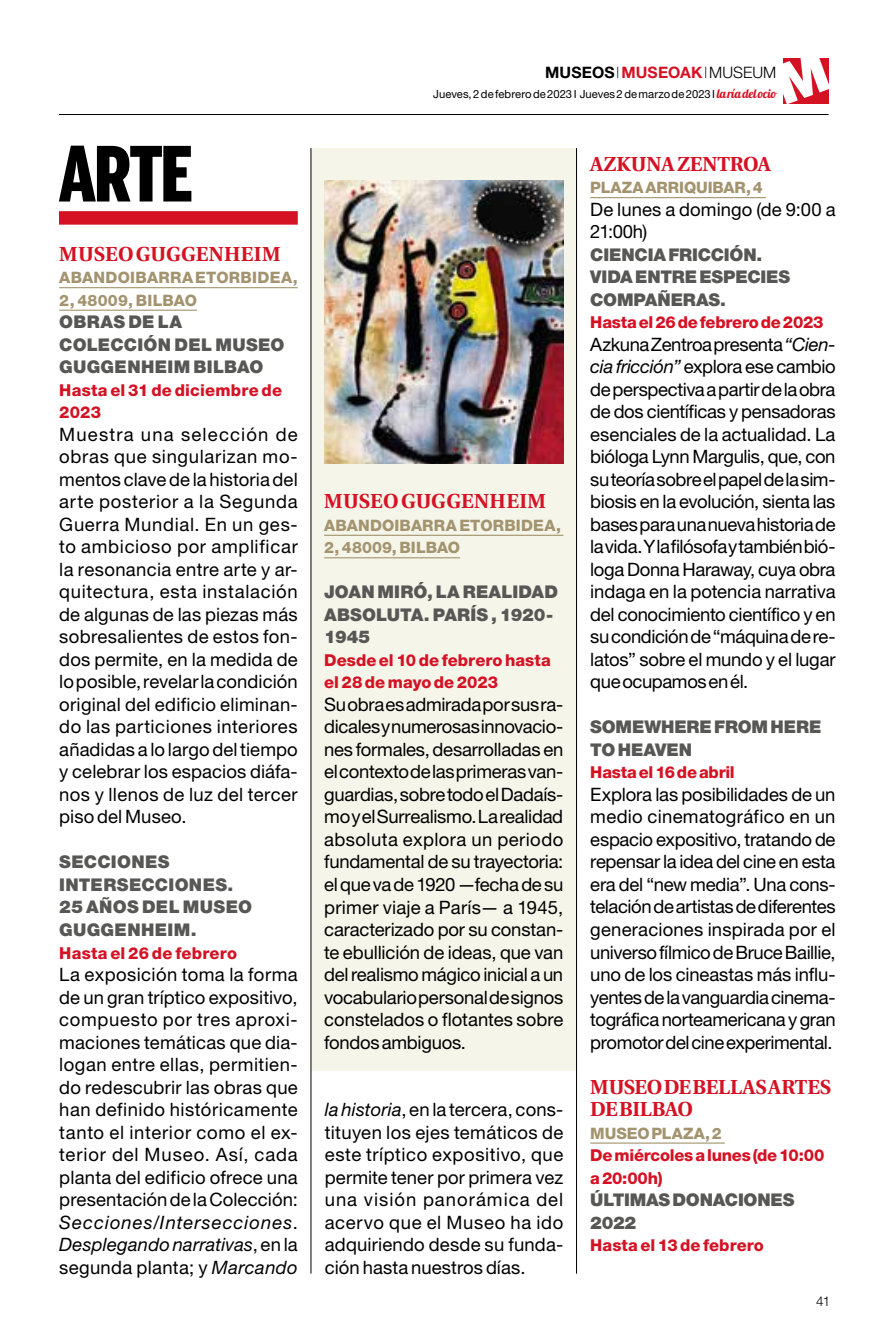
<style>
.page{position:relative;width:893px;height:1340px;background:#fff}
.page>*{position:absolute;margin:0;border:0;box-sizing:border-box;transform-origin:0 0}
.t1{font:900 75.15px "Benton Sans Comp";color:#000}
.t2{font:700 20.25px/22.5px "Utopia";letter-spacing:-.005em;color:#d51224}
.t3{font:700 20.25px "Utopia";letter-spacing:.015em;color:#d51224}
.t4{font:18.45px/22.5px "Helvetica Neue LT Std";color:#000;text-align:justify}
.t5{font:900 17.55px/22.5px "Helvetica Neue LT Std";letter-spacing:.005em;color:#575756}
.t6{font:800 16.43px/22.5px "Helvetica Neue LT Std";color:#d51224}
.t7{font:800 15.75px/22.5px "Helvetica Neue LT Std";letter-spacing:.01em;color:#a3946f}
.t8{font:700 15.75px "Helvetica Neue LT Std";letter-spacing:.005em;color:#d51224}
.t9{font:300 13.5px "Helvetica Neue LT Std";color:#000}
.t10{font:11.25px "Helvetica Neue LT Std";letter-spacing:.005em;color:#000}
.s1{font-style:italic}
.s2{color:#000}
.s3{font-weight:100;color:#000}
.s4{font-weight:300;color:#000}
.s5{font-family:"Lobster 1.4";font-size:12.38px;color:#d51224}
</style>
<div class="page">
<hr style="left:59px;top:114px;width:769px;height:1px;background:#000">
<hr style="left:59px;top:287px;width:239px;height:1px;background:#a3946f">
<hr style="left:59px;top:309px;width:138px;height:2px;background:#a3946f">
<hr style="left:590px;top:197px;width:176px;height:1px;background:#a3946f">
<hr style="left:590px;top:1142px;width:135px;height:1px;background:#a3946f">
<div style="left:59px;top:211px;width:239px;height:14px;background:#d51224"></div>
<div style="left:311px;top:148px;width:266px;height:923px;background:#f5f5ea"></div>
<hr style="left:324px;top:534px;width:239px;height:2px;background:#a3946f">
<hr style="left:324px;top:557px;width:136px;height:1px;background:#a3946f">
<img style="left:325px;top:180px;width:239px;height:283px">
<hr style="left:576px;top:148px;width:1px;height:1125px;background:#000">
<hr style="left:311px;top:148px;width:1px;height:1125px;background:#000">
<div style="left:783px;top:58px;width:46px;height:46px;background:#d51224"></div>
<h1 class="t1" style="left:59px;top:130px;width:135px">ARTE</h1>
<p class="t3" style="left:59px;top:242px;width:223px">MUSEO GUGGENHEIM</p>
<p class="t7" style="left:59px;top:266px;width:240px">ABANDOIBARRA ETORBIDEA,<br>2, 48009, BILBAO</p>
<p class="t5" style="left:59px;top:310px;width:227px">OBRAS DE LA<br>COLECCIÓN DEL MUSEO<br>GUGGENHEIM BILBAO</p>
<p class="t6" style="left:59px;top:378px;width:224px">Hasta el 31 de diciembre de<br>2023</p>
<p class="t4" style="left:59px;top:422px;width:240px">Muestra una selección de obras que singularizan mo&shy;mentos clave de la historia del arte posterior a la Segunda Guerra Mundial. En un ges&shy;to ambicioso por amplificar la resonancia entre arte y ar&shy;quitectura, esta instalación de algunas de las piezas más sobresalientes de estos fon&shy;dos permite, en la medida de lo posible, revelar la condición original del edificio eliminan&shy;do las particiones interiores añadidas a lo largo del tiempo y celebrar los espacios diáfa&shy;nos y llenos de luz del tercer piso del Museo.</p>
<p class="t5" style="left:59px;top:850px;width:194px">SECCIONES<br>INTERSECCIONES.<br>25 AÑOS DEL MUSEO<br>GUGGENHEIM.</p>
<p class="t6" style="left:59px;top:941px;width:179px">Hasta el 26 de febrero</p>
<p class="t4" style="left:59px;top:962px;width:240px">La exposición toma la forma de un gran tríptico expositivo, compuesto por tres aproxi&shy;maciones temáticas que dia&shy;logan entre ellas, permitien&shy;do redescubrir las obras que han definido históricamente tanto el interior como el ex&shy;terior del Museo. Así, cada planta del edificio ofrece una presentación de la Colección:<br><span class="s1">Secciones/Intersecciones</span>.<br><span class="s1">Desplegando narrativas</span>, en la segunda planta; y <span class="s1">Marcando</span></p>
<p class="t8" style="left:545px;top:62px;width:233px"><span class="s2">MUSEOS</span> <span class="s3">I</span>MUSEOAK<span class="s3">I</span><span class="s4">MUSEUM</span></p>
<p class="t10" style="left:433px;top:87px;width:345px">Jueves, 2 de febrero de 2023 I Jueves 2 de marzo de 2023 I <span class="s5">la ría del ocio</span></p>
<p class="t3" style="left:324px;top:490px;width:223px">MUSEO GUGGENHEIM</p>
<p class="t7" style="left:324px;top:514px;width:238px">ABANDOIBARRA ETORBIDEA,<br>2, 48009, BILBAO</p>
<p class="t5" style="left:324px;top:580px;width:235px">JOAN MIRÓ, LA REALIDAD<br>ABSOLUTA. PARÍS , 1920-<br>1945</p>
<p class="t6" style="left:324px;top:648px;width:228px">Desde el 10 de febrero hasta el 28 de mayo de 2023</p>
<p class="t4" style="left:324px;top:692px;width:241px">Su obra es admirada por sus ra&shy;dicales y numerosas innovacio&shy;nes formales, desarrolladas en el contexto de las primeras van&shy;guardias, sobre todo el Dadaís&shy;mo y el Surrealismo. La realidad absoluta explora un periodo fundamental de su trayectoria: el que va de 1920 —fecha de su primer viaje a París— a 1945, caracterizado por su constan&shy;te ebullición de ideas, que van del realismo mágico inicial a un vocabulario personal de signos constelados o flotantes sobre fondos ambiguos.</p>
<p class="t4" style="left:325px;top:1098px;width:240px"><span class="s1">la historia</span>, en la tercera, cons&shy;tituyen los ejes temáticos de este tríptico expositivo, que permite tener por primera vez una visión panorámica del acervo que el Museo ha ido adquiriendo desde su funda&shy;ción hasta nuestros días.</p>
<p class="t2" style="left:590px;top:153px;width:182px">AZKUNA ZENTROA</p>
<p class="t7" style="left:590px;top:176px;width:174px">PLAZA ARRIQUIBAR, 4</p>
<p class="t4" style="left:590px;top:197px;width:247px">De lunes a domingo (de 9:00 a<br>21:00h)</p>
<p class="t5" style="left:590px;top:243px;width:201px">CIENCIA FRICCIÓN.<br>VIDA ENTRE ESPECIES<br>COMPAÑERAS.</p>
<p class="t6" style="left:590px;top:311px;width:235px">Hasta el 26 de febrero de 2023</p>
<p class="t4" style="left:590px;top:332px;width:247px">Azkuna Zentroa presenta <span class="s1">“Cien&shy;cia fricción”</span> explora ese cambio de perspectiva a partir de la obra de dos científicas y pensadoras esenciales de la actualidad. La bióloga Lynn Margulis, que, con su teoría sobre el papel de la sim&shy;biosis en la evolución, sienta las bases para una nueva historia de la vida. Y la filósofa y también bió&shy;loga Donna Haraway, cuya obra indaga en la potencia narrativa del conocimiento científico y en su condición de “máquina de re&shy;latos” sobre el mundo y el lugar que ocupamos en él.</p>
<p class="t5" style="left:590px;top:715px;width:233px">SOMEWHERE FROM HERE<br>TO HEAVEN</p>
<p class="t6" style="left:590px;top:761px;width:146px">Hasta el 16 de abril</p>
<p class="t4" style="left:590px;top:782px;width:247px">Explora las posibilidades de un medio cinematográfico en un espacio expositivo, tratando de repensar la idea del cine en esta era del “new media”. Una cons&shy;telación de artistas de diferentes generaciones inspirada por el universo fílmico de Bruce Baillie, uno de los cineastas más influ&shy;yentes de la vanguardia cinema&shy;tográfica norteamericana y gran promotor del cine experimental.</p>
<p class="t2" style="left:590px;top:1075px;width:242px">MUSEO DE BELLAS ARTES<br>DE BILBAO</p>
<p class="t7" style="left:590px;top:1121px;width:133px">MUSEO PLAZA, 2</p>
<p class="t6" style="left:590px;top:1143px;width:236px">De miércoles a lunes (de 10:00 a 20:00h)</p>
<p class="t5" style="left:590px;top:1188px;width:206px">ÚLTIMAS DONACIONES<br>2022</p>
<p class="t6" style="left:590px;top:1233px;width:175px">Hasta el 13 de febrero</p>
<p class="t9" style="left:816px;top:1292px;width:16px">41</p>
</div>
